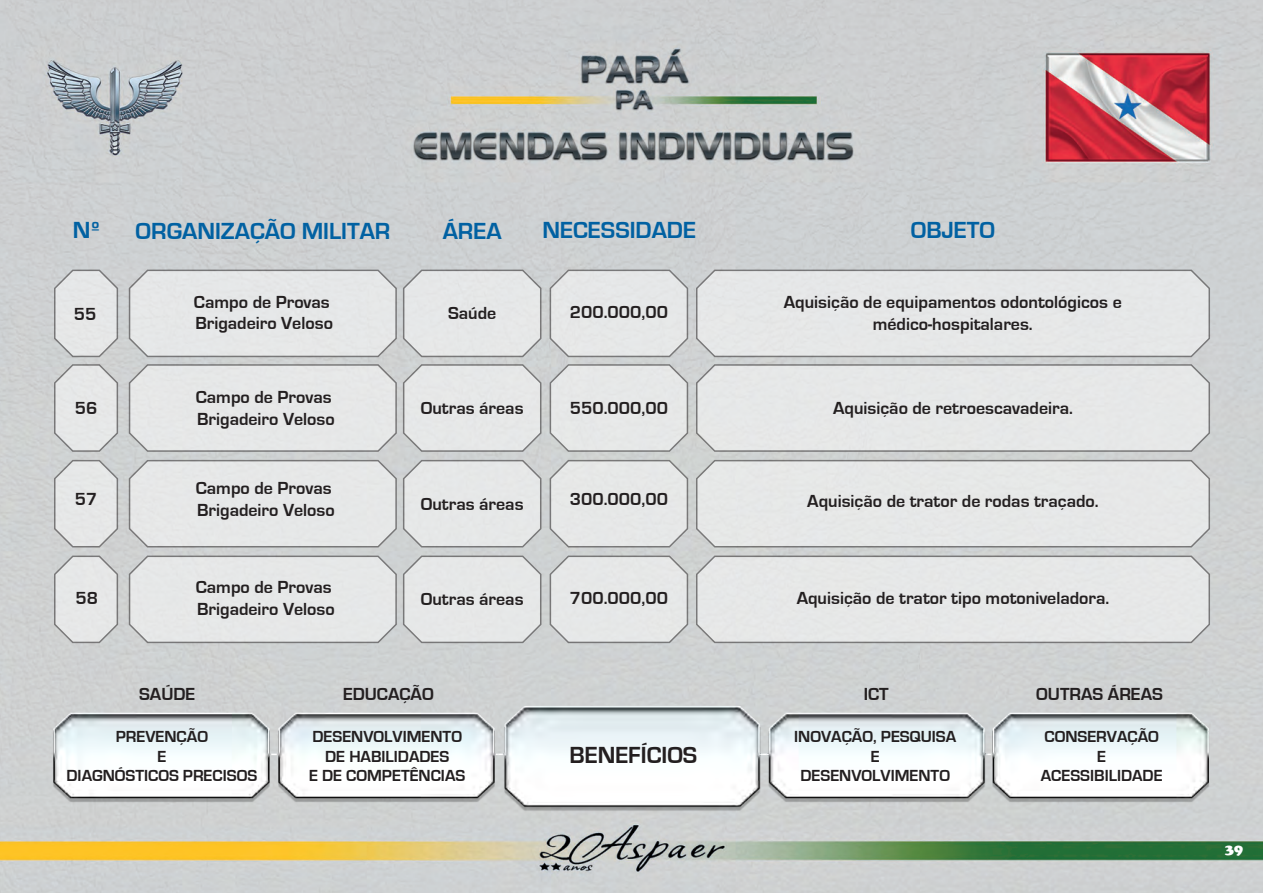
<style>
.page{position:relative;width:1263px;height:893px;background:#fff}
.page>*{position:absolute;margin:0;border:0;box-sizing:border-box;transform-origin:0 0}
.t1{font:700 24px "Eurostile";color:#0161a2}
.t2{font:700 24px "Eurostile";color:#231f20}
.t3{font:700 18px/21.6px "Eurostile";color:#231f20}
.t4{font:700 16.5px/19.8px "Eurostile";color:#231f20;text-align:center}
.t5{font:900 15px "Cooper";color:#fff}
</style>
<div class="page">
<img style="left:0;top:0;width:1263px;height:893px">
<svg style="left:695px;top:268px;width:516px;height:90px;background:#e0e1e2"></svg>
<svg style="left:695px;top:363px;width:516px;height:90px;background:#e0e2e2"></svg>
<svg style="left:53px;top:268px;width:66px;height:280px;background:#dadbdb"></svg>
<svg style="left:549px;top:268px;width:140px;height:280px;background:#dedfdf"></svg>
<svg style="left:695px;top:458px;width:516px;height:90px;background:#e1e2e2"></svg>
<svg style="left:128px;top:268px;width:414px;height:280px;background:#dee0e0"></svg>
<svg style="left:53px;top:554px;width:66px;height:90px;background:#dbdcdc"></svg>
<svg style="left:549px;top:554px;width:140px;height:90px;background:#dee0e0"></svg>
<svg style="left:695px;top:554px;width:516px;height:90px;background:#e0e2e2"></svg>
<svg style="left:128px;top:554px;width:414px;height:90px;background:#dfe1e1"></svg>
<img style="left:45px;top:688px;width:1173px;height:132px">
<h1 class="t1" style="left:73px;top:217px;width:29px">Nº</h1>
<p class="t3" style="left:74px;top:303px;width:24px">55</p>
<h1 class="t1" style="left:443px;top:218px;width:60px">ÁREA</h1>
<h1 class="t1" style="left:136px;top:218px;width:256px">ORGANIZAÇÃO MILITAR</h1>
<h1 class="t1" style="left:542px;top:217px;width:155px">NECESSIDADE</h1>
<h1 class="t1" style="left:911px;top:217px;width:86px">OBJETO</h1>
<p class="t3" style="left:194px;top:291px;width:140px">Campo de Provas<br>Brigadeiro Veloso</p>
<p class="t3" style="left:784px;top:291px;width:339px;text-align:center">Aquisição de equipamentos odontológicos e médico-hospitalares.</p>
<p class="t3" style="left:570px;top:302px;width:100px">200.000,00</p>
<p class="t3" style="left:448px;top:303px;width:50px">Saúde</p>
<p class="t3" style="left:196px;top:387px;width:140px">Campo de Provas<br>Brigadeiro Veloso</p>
<p class="t3" style="left:421px;top:398px;width:104px">Outras áreas</p>
<p class="t3" style="left:570px;top:397px;width:100px">550.000,00</p>
<p class="t3" style="left:75px;top:398px;width:24px">56</p>
<p class="t3" style="left:833px;top:397px;width:241px">Aquisição de retroescavadeira.</p>
<p class="t3" style="left:75px;top:489px;width:24px">57</p>
<p class="t3" style="left:76px;top:588px;width:24px">58</p>
<p class="t3" style="left:196px;top:478px;width:140px">Campo de Provas<br>Brigadeiro Veloso</p>
<p class="t3" style="left:196px;top:577px;width:140px">Campo de Provas<br>Brigadeiro Veloso</p>
<p class="t3" style="left:421px;top:493px;width:104px">Outras áreas</p>
<p class="t3" style="left:570px;top:489px;width:100px">300.000,00</p>
<p class="t3" style="left:421px;top:589px;width:104px">Outras áreas</p>
<p class="t3" style="left:570px;top:587px;width:100px">700.000,00</p>
<p class="t3" style="left:807px;top:490px;width:293px">Aquisição de trator de rodas traçado.</p>
<p class="t3" style="left:797px;top:587px;width:314px">Aquisição de trator tipo motoniveladora.</p>
<p class="t3" style="left:139px;top:683px;width:58px">SAÚDE</p>
<p class="t3" style="left:343px;top:683px;width:92px">EDUCAÇÃO</p>
<p class="t3" style="left:864px;top:683px;width:27px">ICT</p>
<p class="t3" style="left:1036px;top:683px;width:128px">OUTRAS ÁREAS</p>
<p class="t4" style="left:67px;top:727px;width:192px">PREVENÇÃO<br>E<br>DIAGNÓSTICOS PRECISOS</p>
<p class="t4" style="left:309px;top:727px;width:158px">DESENVOLVIMENTO<br>DE HABILIDADES<br>E DE COMPETÊNCIAS</p>
<p class="t4" style="left:794px;top:727px;width:164px">INOVAÇÃO, PESQUISA<br>E<br>DESENVOLVIMENTO</p>
<p class="t4" style="left:1041px;top:727px;width:123px">CONSERVAÇÃO<br>E<br>ACESSIBILIDADE</p>
<h1 class="t2" style="left:569px;top:742px;width:129px">BENEFÍCIOS</h1>
<p class="t5" style="left:1225px;top:841px;width:19px">39</p>
</div>
